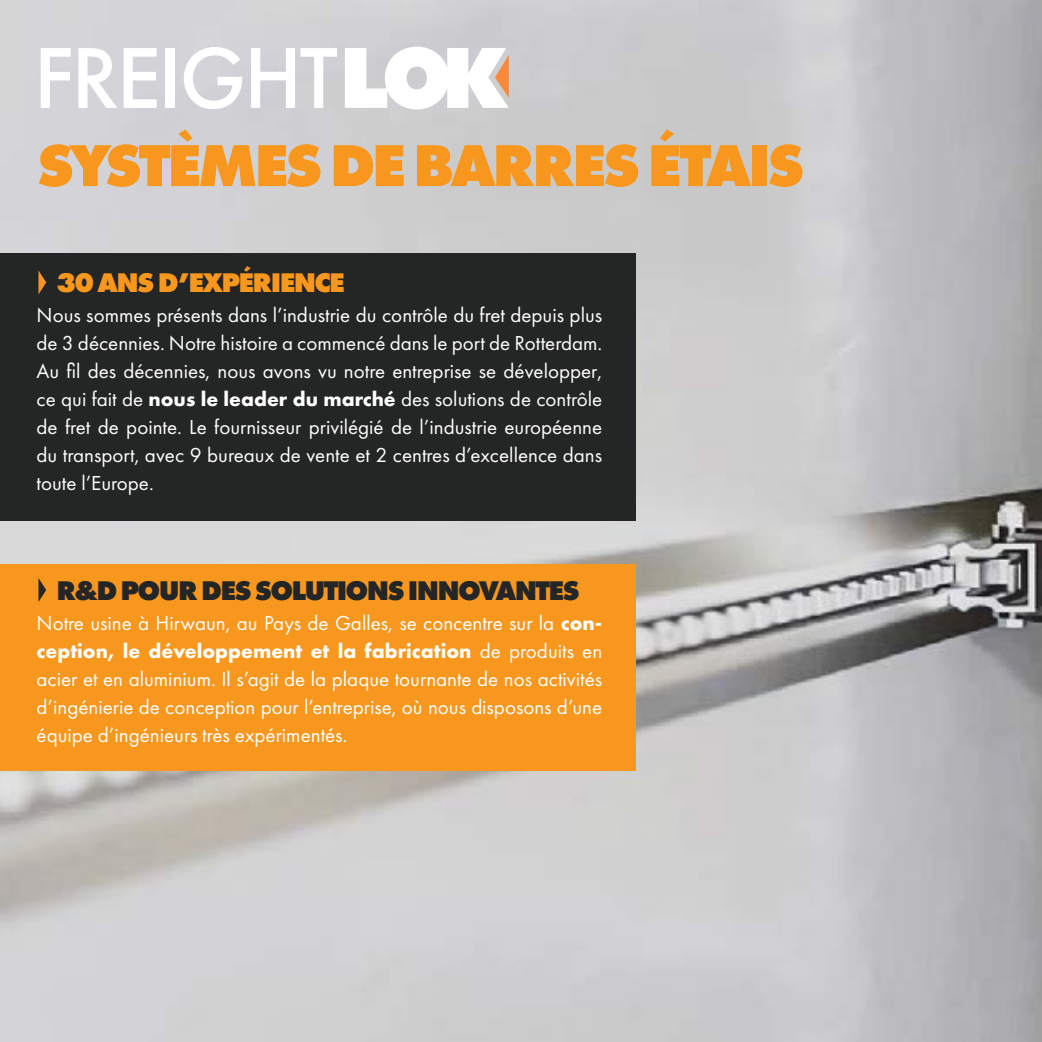
<style>
.page{position:relative;width:1042px;height:1042px;background:#fff}
.page>*{position:absolute;margin:0;border:0;box-sizing:border-box;transform-origin:0 0}
.t1{font:800 61.25px "Futura PT";letter-spacing:-.06em;color:#f8971d}
.t2{font:800 28px "Futura PT";letter-spacing:-.06em;color:#242525}
.t3{font:800 28px "Futura PT";letter-spacing:-.06em;color:#f8971d}
.t4{font:21px/28px "Futura PT";color:#fff;text-align:justify}
.s1{font-weight:700}
</style>
<div class="page">
<img style="left:0;top:0;width:1042px;height:1042px">
<div style="left:0;top:564px;width:635px;height:207px;background:#f8971d"></div>
<div style="left:0;top:254px;width:635px;height:267px;background:#242525"></div>
<svg style="left:38px;top:578px;width:8px;height:24px"></svg>
<svg style="left:38px;top:270px;width:8px;height:24px"></svg>
<svg style="left:345px;top:47px;width:164px;height:62px"></svg>
<svg style="left:41px;top:48px;width:30px;height:60px"></svg>
<svg style="left:78px;top:48px;width:39px;height:60px"></svg>
<svg style="left:124px;top:48px;width:33px;height:60px"></svg>
<div style="left:166px;top:48px;width:9px;height:60px;background:#fff"></div>
<svg style="left:184px;top:47px;width:58px;height:62px"></svg>
<svg style="left:251px;top:48px;width:86px;height:60px"></svg>
<h1 class="t1" style="left:37px;top:126px;width:770px">SYSTÈMES DE BARRES ÉTAIS</h1>
<h2 class="t3" style="left:56px;top:265px;width:290px">30 ANS D’EXPÉRIENCE</h2>
<p class="t4" style="left:37px;top:301px;width:567px">Nous sommes présents dans l’industrie du contrôle du fret depuis plus de 3 décennies. Notre histoire a commencé dans le port de Rotterdam.<br>Au fil des décennies, nous avons vu notre entreprise se développer, ce qui fait de <span class="s1">nous le leader du marché</span> des solutions de contrôle de fret de pointe. Le fournisseur privilégié de l’industrie européenne du transport, avec 9 bureaux de vente et 2 centres d’excellence dans toute l’Europe.</p>
<h2 class="t2" style="left:56px;top:572px;width:525px">R&amp;D POUR DES SOLUTIONS INNOVANTES</h2>
<p class="t4" style="left:37px;top:608px;width:567px">Notre usine à Hirwaun, au Pays de Galles, se concentre sur la <span class="s1">con&shy;ception, le développement et la fabrication</span> de produits en acier et en aluminium. Il s’agit de la plaque tournante de nos activités d’ingénierie de conception pour l’entreprise, où nous disposons d’une équipe d’ingénieurs très expérimentés.</p>
</div>
